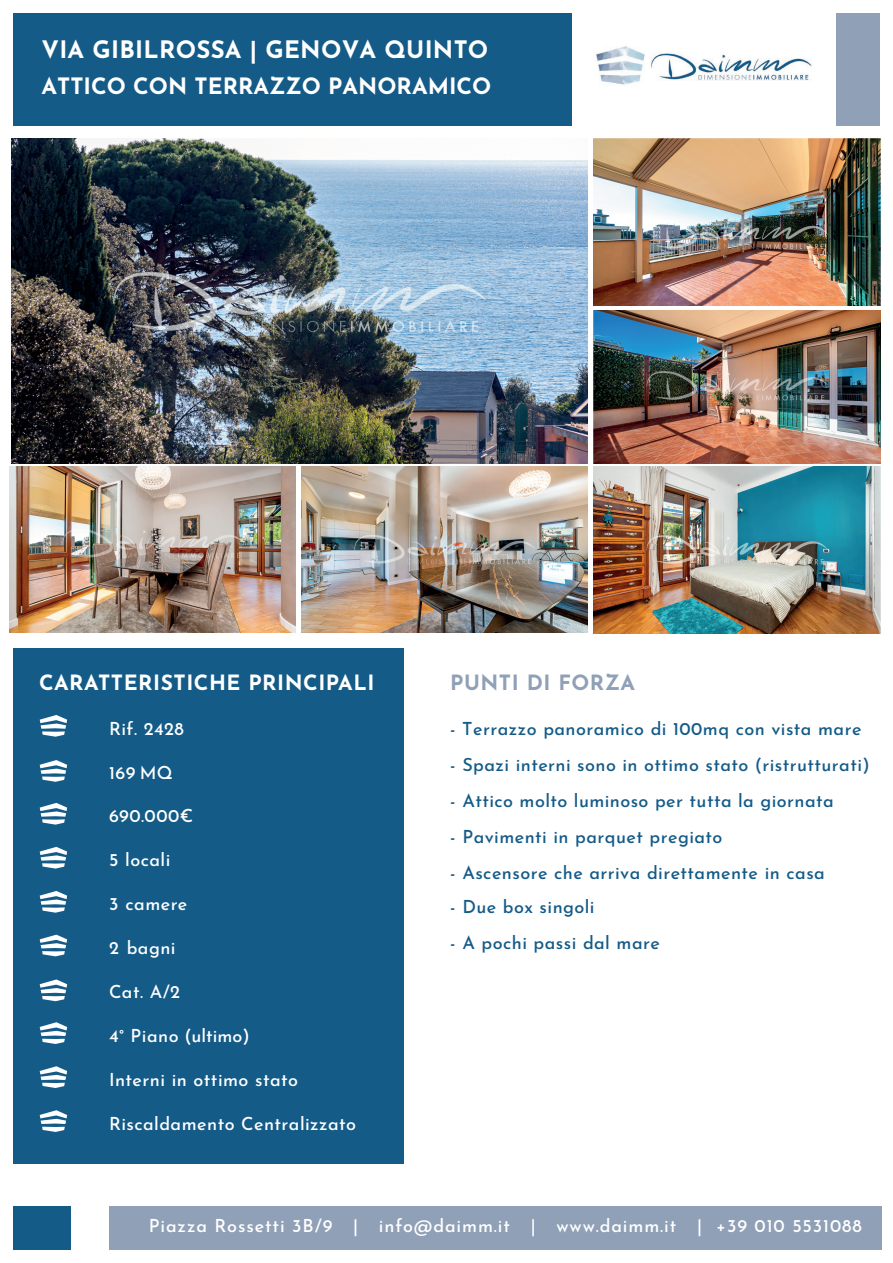
<style>
.page{position:relative;width:893px;height:1263px;background:#fff}
.page>*{position:absolute;margin:0;border:0;box-sizing:border-box;transform-origin:0 0}
.t1{font:700 24px "Josefin Sans";letter-spacing:.01em;color:#fff}
.t2{font:700 22.5px "Josefin Sans";color:#fff}
.t3{font:700 21px "Josefin Sans";letter-spacing:.025em;color:#fff}
.t4{font:700 21px "Josefin Sans";letter-spacing:.025em;color:#8fa0b7}
.t5{font:500 18px "Josefin Sans";letter-spacing:.025em;color:#145b88}
.t6{font:500 18px "Josefin Sans";letter-spacing:.025em;color:#fff}
.t7{font:500 18px "Josefin Sans";letter-spacing:.05em;color:#fff}
.t8{font:500 18px "Josefin Sans";color:#fff}
</style>
<div class="page">
<div style="left:13px;top:13px;width:559px;height:112px;background:#145b88"></div>
<div style="left:837px;top:13px;width:43px;height:112px;background:#8fa0b7"></div>
<img style="left:596px;top:46px;width:216px;height:39px">
<div style="left:13px;top:648px;width:391px;height:516px;background:#145b88"></div>
<svg style="left:40px;top:715px;width:27px;height:22px"></svg>
<svg style="left:40px;top:760px;width:27px;height:22px"></svg>
<svg style="left:40px;top:803px;width:27px;height:22px"></svg>
<svg style="left:40px;top:847px;width:27px;height:21px"></svg>
<svg style="left:40px;top:891px;width:27px;height:22px"></svg>
<svg style="left:40px;top:935px;width:27px;height:21px"></svg>
<svg style="left:40px;top:979px;width:27px;height:22px"></svg>
<svg style="left:40px;top:1022px;width:27px;height:22px"></svg>
<svg style="left:40px;top:1066px;width:27px;height:22px"></svg>
<svg style="left:40px;top:1110px;width:27px;height:22px"></svg>
<div style="left:109px;top:1206px;width:773px;height:44px;background:#8fa0b7"></div>
<div style="left:13px;top:1206px;width:58px;height:44px;background:#145b88"></div>
<img style="left:593px;top:138px;width:288px;height:168px">
<img style="left:593px;top:311px;width:288px;height:152px">
<img style="left:11px;top:138px;width:576px;height:325px">
<img style="left:302px;top:467px;width:285px;height:166px">
<img style="left:594px;top:467px;width:286px;height:166px">
<img style="left:10px;top:467px;width:286px;height:166px">
<h1 class="t1" style="left:41px;top:32px;width:448px">VIA GIBILROSSA | GENOVA QUINTO</h1>
<p class="t2" style="left:41px;top:70px;width:451px">ATTICO CON TERRAZZO PANORAMICO</p>
<p class="t3" style="left:39px;top:667px;width:337px">CARATTERISTICHE PRINCIPALI</p>
<p class="t4" style="left:450px;top:667px;width:186px">PUNTI DI FORZA</p>
<p class="t6" style="left:109px;top:715px;width:77px">Rif. 2428</p>
<p class="t6" style="left:109px;top:759px;width:65px">169 MQ</p>
<p class="t6" style="left:109px;top:803px;width:86px">690.000€</p>
<p class="t6" style="left:109px;top:847px;width:63px">5 locali</p>
<p class="t6" style="left:109px;top:891px;width:80px">3 camere</p>
<p class="t6" style="left:109px;top:934px;width:68px">2 bagni</p>
<p class="t6" style="left:109px;top:978px;width:73px">Cat. A/2</p>
<p class="t8" style="left:109px;top:1022px;width:142px">4° Piano (ultimo)</p>
<p class="t6" style="left:109px;top:1066px;width:191px">Interni in ottimo stato</p>
<p class="t6" style="left:109px;top:1110px;width:249px">Riscaldamento Centralizzato</p>
<p class="t5" style="left:450px;top:715px;width:413px">- Terrazzo panoramico di 100mq con vista mare</p>
<p class="t5" style="left:450px;top:751px;width:421px">- Spazi interni sono in ottimo stato (ristrutturati)</p>
<p class="t5" style="left:450px;top:787px;width:385px">- Attico molto luminoso per tutta la giornata</p>
<p class="t5" style="left:450px;top:823px;width:274px">- Pavimenti in parquet pregiato</p>
<p class="t5" style="left:450px;top:859px;width:376px">- Ascensore che arriva direttamente in casa</p>
<p class="t5" style="left:450px;top:893px;width:146px">- Due box singoli</p>
<p class="t5" style="left:450px;top:929px;width:211px">- A pochi passi dal mare</p>
<p class="t7" style="left:149px;top:1212px;width:715px">Piazza Rossetti 3B/9 | info@daimm.it | www.daimm.it | +39 010 5531088</p>
</div>
